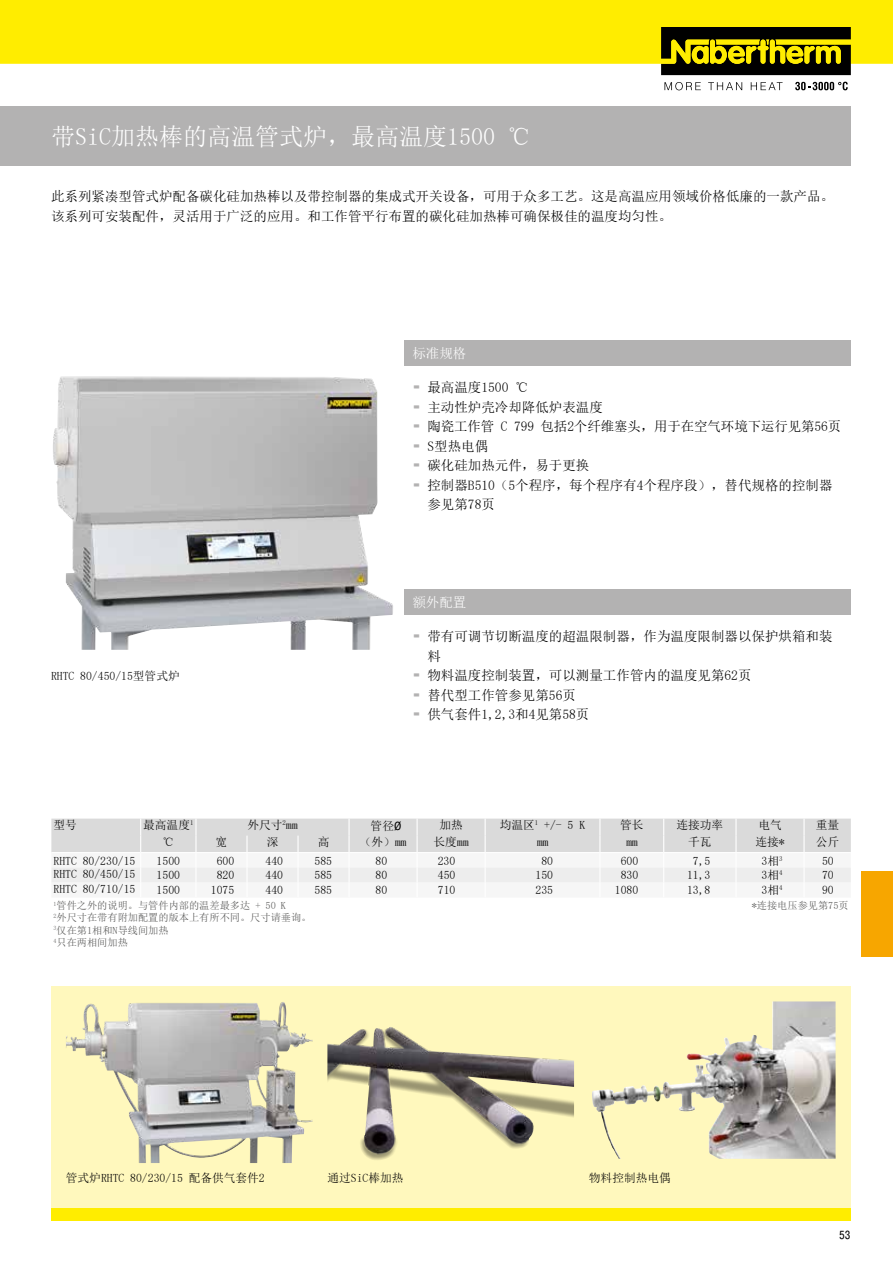
<style>
.page{position:relative;width:893px;height:1263px;background:#fff}
.page>*{position:absolute;margin:0;border:0;box-sizing:border-box;transform-origin:0 0}
.t1{font:24px "Sim Sun";color:#fff}
.t2{font:13.5px/19.5px "Sim Sun";color:#000}
.t3{font:13.5px "Sim Sun";color:#fff}
.t4{font:11.7px "Sim Sun";color:#000}
.t5{font:11.7px "Pragmatica Cond A";color:#000}
.t6{font:10.2px/12.3px "Sim Sun";color:#575756}
.s1{font-family:"Blackoak Std";color:#b3b2b2}
.s2{font-family:"Pragmatica Cond A"}
</style>
<div class="page">
<div style="left:51px;top:1208px;width:799px;height:12px;background:#ffed00"></div>
<svg style="left:51px;top:986px;width:799px;height:222px;background:#f0eab9"></svg>
<div style="left:861px;top:872px;width:32px;height:85px;background:#f7a600"></div>
<div style="left:0;top:106px;width:850px;height:60px;background:#b3b2b2"></div>
<img style="left:53px;top:376px;width:340px;height:274px">
<img style="left:327px;top:1026px;width:247px;height:136px">
<img style="left:65px;top:1002px;width:216px;height:161px">
<img style="left:609px;top:1001px;width:163px;height:92px">
<svg style="left:51px;top:819px;width:800px;height:64px"></svg>
<hr style="left:51px;top:852px;width:90px;height:1px;background:#fff">
<hr style="left:141px;top:852px;width:55px;height:1px;background:#fff">
<hr style="left:196px;top:852px;width:51px;height:1px;background:#fff">
<hr style="left:247px;top:852px;width:51px;height:1px;background:#fff">
<hr style="left:298px;top:852px;width:51px;height:1px;background:#fff">
<hr style="left:349px;top:852px;width:68px;height:1px;background:#fff">
<hr style="left:417px;top:852px;width:68px;height:1px;background:#fff">
<hr style="left:485px;top:852px;width:115px;height:1px;background:#fff">
<hr style="left:600px;top:852px;width:64px;height:1px;background:#fff">
<hr style="left:664px;top:852px;width:72px;height:1px;background:#fff">
<hr style="left:736px;top:852px;width:68px;height:1px;background:#fff">
<hr style="left:804px;top:852px;width:47px;height:1px;background:#fff">
<div style="left:404px;top:340px;width:446px;height:26px;background:#b3b2b2"></div>
<div style="left:404px;top:589px;width:446px;height:25px;background:#b3b2b2"></div>
<div style="left:1px;top:0;width:892px;height:64px;background:#ffed00"></div>
<svg style="left:664px;top:82px;width:37px;height:8px"></svg>
<svg style="left:708px;top:82px;width:34px;height:8px"></svg>
<svg style="left:751px;top:82px;width:32px;height:8px"></svg>
<svg style="left:795px;top:82px;width:53px;height:8px"></svg>
<svg style="left:661px;top:27px;width:190px;height:48px;background:#504b00"></svg>
<svg style="left:0;top:0;width:1px;height:64px"></svg>
<h1 class="t1" style="left:51px;top:125px;width:481px">带SiC加热棒的高温管式炉，最高温度1500 ℃</h1>
<p class="t2" style="left:51px;top:186px;width:784px">此系列紧凑型管式炉配备碳化硅加热棒以及带控制器的集成式开关设备，可用于众多工艺。这是高温应用领域价格低廉的一款产品。该系列可安装配件，灵活用于广泛的应用。和工作管平行布置的碳化硅加热棒可确保极佳的温度均匀性。</p>
<p class="t4" style="left:51px;top:670px;width:130px">RHTC 80/450/15型管式炉</p>
<p class="t3" style="left:412px;top:347px;width:55px">标准规格</p>
<p class="t2" style="left:412px;top:378px;width:118px"><span class="s1">·</span> 最高温度1500 ℃</p>
<p class="t2" style="left:412px;top:397px;width:192px"><span class="s1">·</span> 主动性炉壳冷却降低炉表温度</p>
<p class="t2" style="left:412px;top:417px;width:430px"><span class="s1">·</span> 陶瓷工作管 C 799 包括2个纤维塞头，用于在空气环境下运行见第56页</p>
<p class="t2" style="left:412px;top:436px;width:77px"><span class="s1">·</span> S型热电偶</p>
<p class="t2" style="left:412px;top:456px;width:178px"><span class="s1">·</span> 碳化硅加热元件，易于更换</p>
<p class="t2" style="left:412px;top:475px;width:421px"><span class="s1">·</span> 控制器B510（5个程序，每个程序有4个程序段），替代规格的控制器</p>
<p class="t2" style="left:427px;top:495px;width:69px">参见第78页</p>
<p class="t3" style="left:412px;top:595px;width:55px">额外配置</p>
<p class="t2" style="left:412px;top:627px;width:421px"><span class="s1">·</span> 带有可调节切断温度的超温限制器，作为温度限制器以保护烘箱和装</p>
<p class="t2" style="left:427px;top:646px;width:15px">料</p>
<p class="t2" style="left:412px;top:666px;width:340px"><span class="s1">·</span> 物料温度控制装置，可以测量工作管内的温度见第62页</p>
<p class="t2" style="left:412px;top:685px;width:165px"><span class="s1">·</span> 替代型工作管参见第56页</p>
<p class="t2" style="left:412px;top:705px;width:178px"><span class="s1">·</span> 供气套件1,2,3和4见第58页</p>
<p class="t4" style="left:54px;top:819px;width:25px">型号</p>
<p class="t4" style="left:143px;top:819px;width:52px">最高温度<sup>1</sup></p>
<p class="t4" style="left:247px;top:819px;width:52px">外尺寸<sup>2</sup>mm</p>
<p class="t4" style="left:371px;top:820px;width:32px">管径<span class="s2">Ø</span></p>
<p class="t4" style="left:439px;top:819px;width:25px">加热</p>
<p class="t4" style="left:500px;top:819px;width:87px">均温区<sup>1</sup> +/- 5 K</p>
<p class="t4" style="left:620px;top:819px;width:25px">管长</p>
<p class="t4" style="left:676px;top:819px;width:48px">连接功率</p>
<p class="t4" style="left:758px;top:819px;width:25px">电气</p>
<p class="t4" style="left:816px;top:819px;width:25px">重量</p>
<p class="t4" style="left:162px;top:836px;width:13px">℃</p>
<p class="t4" style="left:216px;top:836px;width:13px">宽</p>
<p class="t4" style="left:267px;top:836px;width:13px">深</p>
<p class="t4" style="left:318px;top:836px;width:13px">高</p>
<p class="t4" style="left:360px;top:836px;width:48px">（外）mm</p>
<p class="t4" style="left:434px;top:836px;width:37px">长度mm</p>
<p class="t4" style="left:537px;top:836px;width:13px">mm</p>
<p class="t4" style="left:626px;top:836px;width:13px">mm</p>
<p class="t4" style="left:688px;top:836px;width:25px">千瓦</p>
<p class="t4" style="left:755px;top:836px;width:31px">连接*</p>
<p class="t4" style="left:816px;top:836px;width:25px">公斤</p>
<p class="t4" style="left:54px;top:855px;width:83px">RHTC 80/230/15</p>
<p class="t4" style="left:157px;top:855px;width:25px">1500</p>
<p class="t4" style="left:217px;top:855px;width:19px">600</p>
<p class="t4" style="left:266px;top:855px;width:19px">440</p>
<p class="t4" style="left:314px;top:855px;width:19px">585</p>
<p class="t4" style="left:376px;top:855px;width:13px">80</p>
<p class="t4" style="left:438px;top:855px;width:19px">230</p>
<p class="t4" style="left:541px;top:855px;width:13px">80</p>
<p class="t4" style="left:621px;top:855px;width:19px">600</p>
<p class="t4" style="left:693px;top:855px;width:19px">7,5</p>
<p class="t4" style="left:761px;top:855px;width:22px">3相<sup>3</sup></p>
<p class="t4" style="left:822px;top:855px;width:13px">50</p>
<p class="t4" style="left:54px;top:868px;width:83px">RHTC 80/450/15</p>
<p class="t4" style="left:157px;top:869px;width:25px">1500</p>
<p class="t4" style="left:217px;top:869px;width:19px">820</p>
<p class="t4" style="left:266px;top:869px;width:19px">440</p>
<p class="t4" style="left:314px;top:869px;width:19px">585</p>
<p class="t4" style="left:376px;top:869px;width:13px">80</p>
<p class="t4" style="left:438px;top:869px;width:19px">450</p>
<p class="t4" style="left:536px;top:869px;width:19px">150</p>
<p class="t4" style="left:621px;top:869px;width:19px">830</p>
<p class="t4" style="left:687px;top:869px;width:25px">11,3</p>
<p class="t4" style="left:761px;top:869px;width:22px">3相<sup>4</sup></p>
<p class="t4" style="left:822px;top:869px;width:13px">70</p>
<p class="t4" style="left:54px;top:883px;width:83px">RHTC 80/710/15</p>
<p class="t4" style="left:157px;top:884px;width:25px">1500</p>
<p class="t4" style="left:211px;top:884px;width:25px">1075</p>
<p class="t4" style="left:266px;top:884px;width:19px">440</p>
<p class="t4" style="left:314px;top:884px;width:19px">585</p>
<p class="t4" style="left:376px;top:884px;width:13px">80</p>
<p class="t4" style="left:438px;top:884px;width:19px">710</p>
<p class="t4" style="left:536px;top:884px;width:19px">235</p>
<p class="t4" style="left:615px;top:884px;width:25px">1080</p>
<p class="t4" style="left:687px;top:884px;width:25px">13,8</p>
<p class="t4" style="left:761px;top:884px;width:22px">3相<sup>4</sup></p>
<p class="t4" style="left:822px;top:884px;width:13px">90</p>
<p class="t6" style="left:54px;top:899px;width:234px"><sup>1</sup>管件之外的说明。与管件内部的温差最多达 + 50 K</p>
<p class="t6" style="left:752px;top:899px;width:98px">*连接电压参见第75页</p>
<p class="t6" style="left:54px;top:912px;width:259px"><sup>2</sup>外尺寸在带有附加配置的版本上有所不同。尺寸请垂询。<br><sup>3</sup>仅在第1相和N导线间加热<br><sup>4</sup>只在两相间加热</p>
<p class="t4" style="left:66px;top:1172px;width:200px">管式炉RHTC 80/230/15 配备供气套件2</p>
<p class="t4" style="left:327px;top:1172px;width:78px">通过SiC棒加热</p>
<p class="t4" style="left:589px;top:1172px;width:83px">物料控制热电偶</p>
<p class="t5" style="left:839px;top:1228px;width:13px">53</p>
</div>
